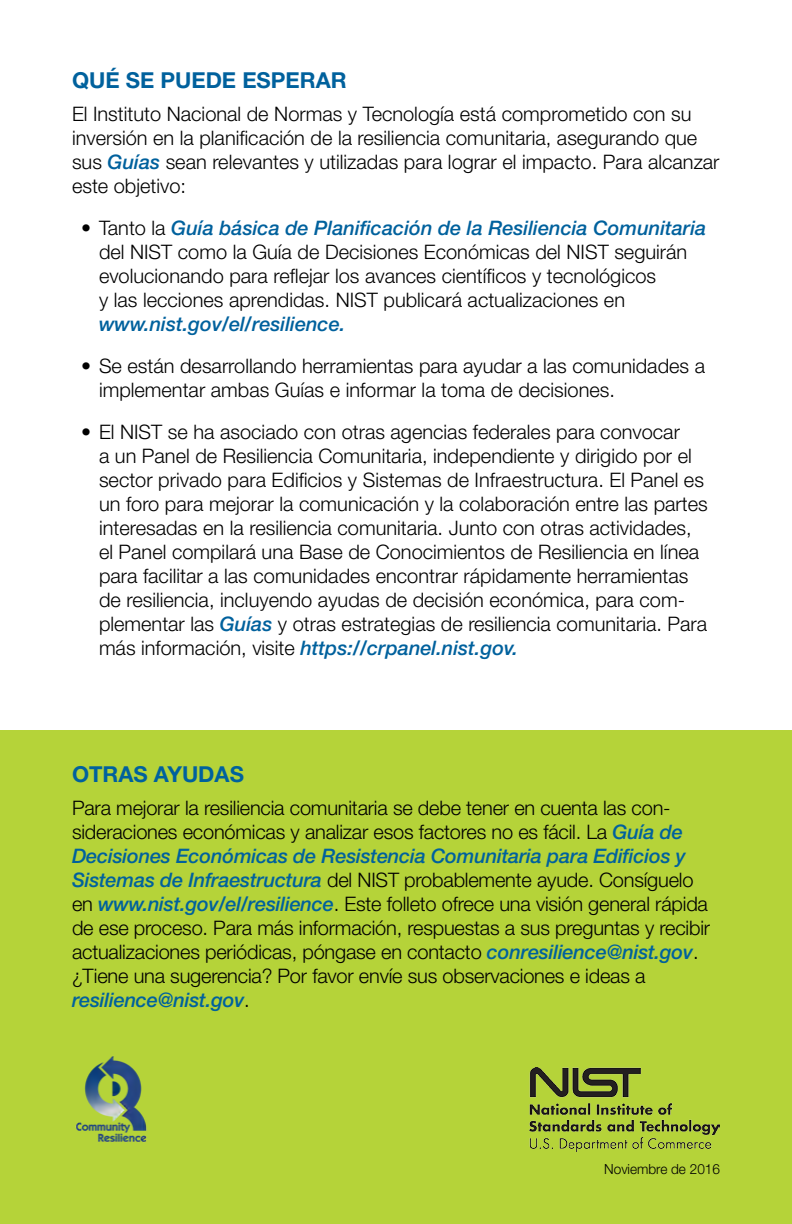
<style>
.page{position:relative;width:792px;height:1224px;background:#fff}
.page>*{position:absolute;margin:0;border:0;box-sizing:border-box;transform-origin:0 0}
.t1{font:700 22px "Helvetica Neue LT Std";color:#00619d}
.Body_Copy{font:300 20px/24px "Helvetica Neue LT Std";color:#000}
.Page_1_Body{font:300 14px "Helvetica Neue LT Std";color:#000}
.s1{font-weight:500;font-style:italic;color:#00619d}
</style>
<div class="page">
<div style="left:0;top:730px;width:792px;height:494px;background:#b5d339"></div>
<img style="left:75px;top:1056px;width:72px;height:87px">
<img style="left:530px;top:1068px;width:190px;height:84px">
<h3 class="t1" style="left:72px;top:66px;width:276px">QUÉ SE PUEDE ESPERAR</h3>
<p class="Body_Copy" style="left:72px;top:101px;width:649px">El Instituto Nacional de Normas y Tecnología está comprometido con su inversión en la planificación de la resiliencia comunitaria, asegurando que sus <span class="s1">Guías</span> sean relevantes y utilizadas para lograr el impacto. Para alcanzar este objetivo:</p>
<p class="Body_Copy" style="left:99px;top:215px;width:609px;text-indent:-18px">• Tanto la <span class="s1">Guía básica de Planificación de la Resiliencia Comunitaria </span>del NIST como la Guía de Decisiones Económicas del NIST seguirán evolucionando para reflejar los avances científicos y tecnológicos<br>y las lecciones aprendidas. NIST publicará actualizaciones en <span class="s1">www.nist.gov/el/resilience.</span></p>
<p class="Body_Copy" style="left:99px;top:353px;width:608px;text-indent:-18px">• Se están desarrollando herramientas para ayudar a las comunidades a implementar ambas Guías e informar la toma de decisiones.</p>
<p class="Body_Copy" style="left:99px;top:419px;width:610px;text-indent:-18px">• El NIST se ha asociado con otras agencias federales para convocar<br>a un Panel de Resiliencia Comunitaria, independiente y dirigido por el sector privado para Edificios y Sistemas de Infraestructura. El Panel es un foro para mejorar la comunicación y la colaboración entre las partes interesadas en la resiliencia comunitaria. Junto con otras actividades, el Panel compilará una Base de Conocimientos de Resiliencia en línea para facilitar a las comunidades encontrar rápidamente herramientas de resiliencia, incluyendo ayudas de decisión económica, para com&shy;plementar las <span class="s1">Guías</span> y otras estrategias de resiliencia comunitaria. Para más información, visite <span class="s1">https://crpanel.nist.gov.</span></p>
<h3 class="t1" style="left:72px;top:760px;width:173px">OTRAS AYUDAS</h3>
<p class="Body_Copy" style="left:72px;top:795px;width:640px">Para mejorar la resiliencia comunitaria se debe tener en cuenta las con&shy;sideraciones económicas y analizar esos factores no es fácil. La <span class="s1">Guía de Decisiones Económicas de Resistencia Comunitaria para Edificios y Sistemas de Infraestructura</span> del NIST probablemente ayude. Consíguelo en <span class="s1">www.nist.gov/el/resilience</span>. Este folleto ofrece una visión general rápida de ese proceso. Para más información, respuestas a sus preguntas y recibir actualizaciones periódicas, póngase en contacto <span class="s1">conresilience@nist.gov</span>. ¿Tiene una sugerencia? Por favor envíe sus observaciones e ideas a <span class="s1">resilience@nist.gov</span>.</p>
<p class="Page_1_Body" style="left:604px;top:1160px;width:117px">Noviembre de 2016</p>
</div>
